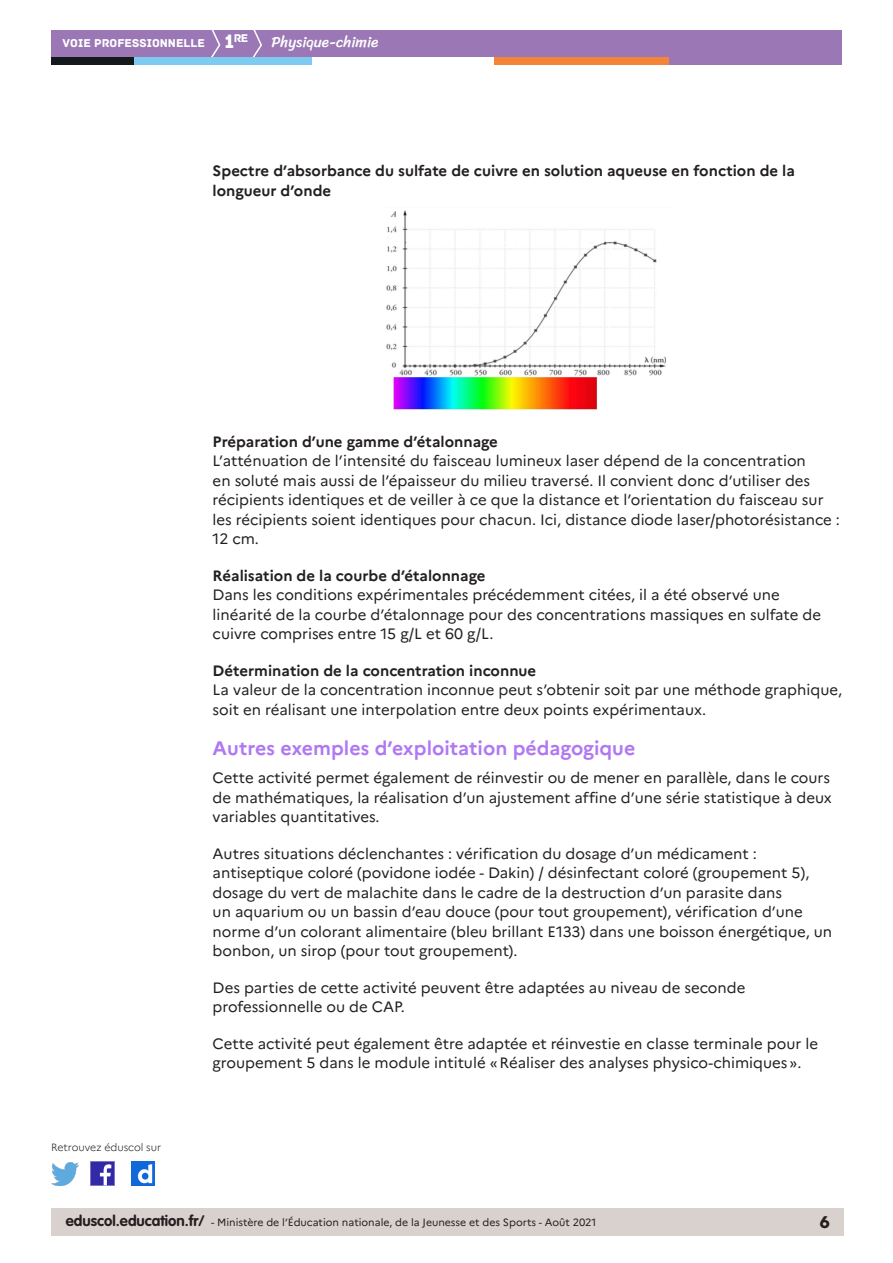
<style>
.page{position:relative;width:893px;height:1263px;background:#fff}
.page>*{position:absolute;margin:0;border:0;box-sizing:border-box;transform-origin:0 0}
._03_titre_2{font:700 19.5px "Marianne";color:#b078f2}
.t1{font:18px "Archive";color:#231f20}
.Texte_courant{font:15px/19.5px "Marianne";color:#231f20}
._04_titre_4{font:700 15px/19.5px "Marianne";color:#231f20}
.t2{font:15px "Sriracha";color:#fff}
.t3{font:12px "Archive";color:#fff}
.t4{font:11.85px "Archive";color:#fff}
.t5{font:10.5px "Marianne";color:#231f20}
.t6{font:300 10.5px "Marianne";color:#231f20}
.s1{font-size:20.4px}
.s2{font-family:"VAG Rounded Std";font-weight:700;font-size:15px}
</style>
<div class="page">
<div style="left:51px;top:1209px;width:792px;height:27px;background:#d8d1ce"></div>
<img style="left:91px;top:1162px;width:23px;height:23px">
<img style="left:51px;top:1163px;width:28px;height:22px">
<img style="left:132px;top:1162px;width:22px;height:23px">
<div style="left:51px;top:30px;width:791px;height:27px;background:#9b77b5"></div>
<svg style="left:211px;top:30px;width:10px;height:27px"></svg>
<svg style="left:252px;top:30px;width:10px;height:27px"></svg>
<div style="left:133px;top:57px;width:179px;height:8px;background:#7dcbf1"></div>
<div style="left:51px;top:57px;width:82px;height:8px;background:#141a1c"></div>
<div style="left:667px;top:57px;width:175px;height:8px;background:#9b77b5"></div>
<div style="left:494px;top:57px;width:175px;height:8px;background:#f48437"></div>
<img style="left:386px;top:210px;width:280px;height:201px">
<p class="t4" style="left:234px;top:31px;width:16px">re</p>
<p class="t3" style="left:63px;top:36px;width:173px">VOIE PROFESSIONNELLE <span class="s1">1</span></p>
<p class="t2" style="left:271px;top:33px;width:108px">Physique-chimie</p>
<p class="_04_titre_4" style="left:213px;top:161px;width:584px">Spectre d’absorbance du sulfate de cuivre en solution aqueuse en fonction de la longueur d’onde</p>
<p class="t6" style="left:51px;top:1141px;width:112px">Retrouvez éduscol sur</p>
<p class="_04_titre_4" style="left:213px;top:431px;width:287px">Préparation d’une gamme d’étalonnage</p>
<p class="Texte_courant" style="left:213px;top:451px;width:629px">L’atténuation de l’intensité du faisceau lumineux laser dépend de la concentration<br>en soluté mais aussi de l’épaisseur du milieu traversé. Il convient donc d’utiliser des récipients identiques et de veiller à ce que la distance et l’orientation du faisceau sur les récipients soient identiques pour chacun. Ici, distance diode laser/photorésistance :<br>12 cm.</p>
<p class="_04_titre_4" style="left:213px;top:565px;width:274px">Réalisation de la courbe d’étalonnage</p>
<p class="Texte_courant" style="left:213px;top:585px;width:610px">Dans les conditions expérimentales précédemment citées, il a été observé une linéarité de la courbe d’étalonnage pour des concentrations massiques en sulfate de cuivre comprises entre 15 g/L et 60 g/L.</p>
<p class="_04_titre_4" style="left:213px;top:660px;width:325px">Détermination de la concentration inconnue</p>
<p class="Texte_courant" style="left:213px;top:680px;width:631px">La valeur de la concentration inconnue peut s’obtenir soit par une méthode graphique, soit en réalisant une interpolation entre deux points expérimentaux.</p>
<p class="_03_titre_2" style="left:213px;top:736px;width:424px">Autres exemples d’exploitation pédagogique</p>
<p class="Texte_courant" style="left:213px;top:768px;width:621px;text-align:justify">Cette activité permet également de réinvestir ou de mener en parallèle, dans le cours de mathématiques, la réalisation d’un ajustement affine d’une série statistique à deux variables quantitatives.</p>
<p class="Texte_courant" style="left:213px;top:843px;width:621px">Autres situations déclenchantes : vérification du dosage d’un médicament : antiseptique coloré (povidone iodée - Dakin) / désinfectant coloré (groupement 5), dosage du vert de malachite dans le cadre de la destruction d’un parasite dans<br>un aquarium ou un bassin d’eau douce (pour tout groupement), vérification d’une norme d’un colorant alimentaire (bleu brillant E133) dans une boisson énergétique, un bonbon, un sirop (pour tout groupement).</p>
<p class="Texte_courant" style="left:213px;top:977px;width:534px">Des parties de cette activité peuvent être adaptées au niveau de seconde professionnelle ou de CAP.</p>
<p class="Texte_courant" style="left:213px;top:1033px;width:607px">Cette activité peut également être adaptée et réinvestie en classe terminale pour le groupement 5 dans le module intitulé «Réaliser des analyses physico-chimiques».</p>
<p class="t5" style="left:66px;top:1216px;width:532px"><span class="s2">eduscol.education.fr/</span> - Ministère de l’Éducation nationale, de la Jeunesse et des Sports - Août 2021</p>
<p class="t1" style="left:820px;top:1211px;width:12px">6</p>
</div>
